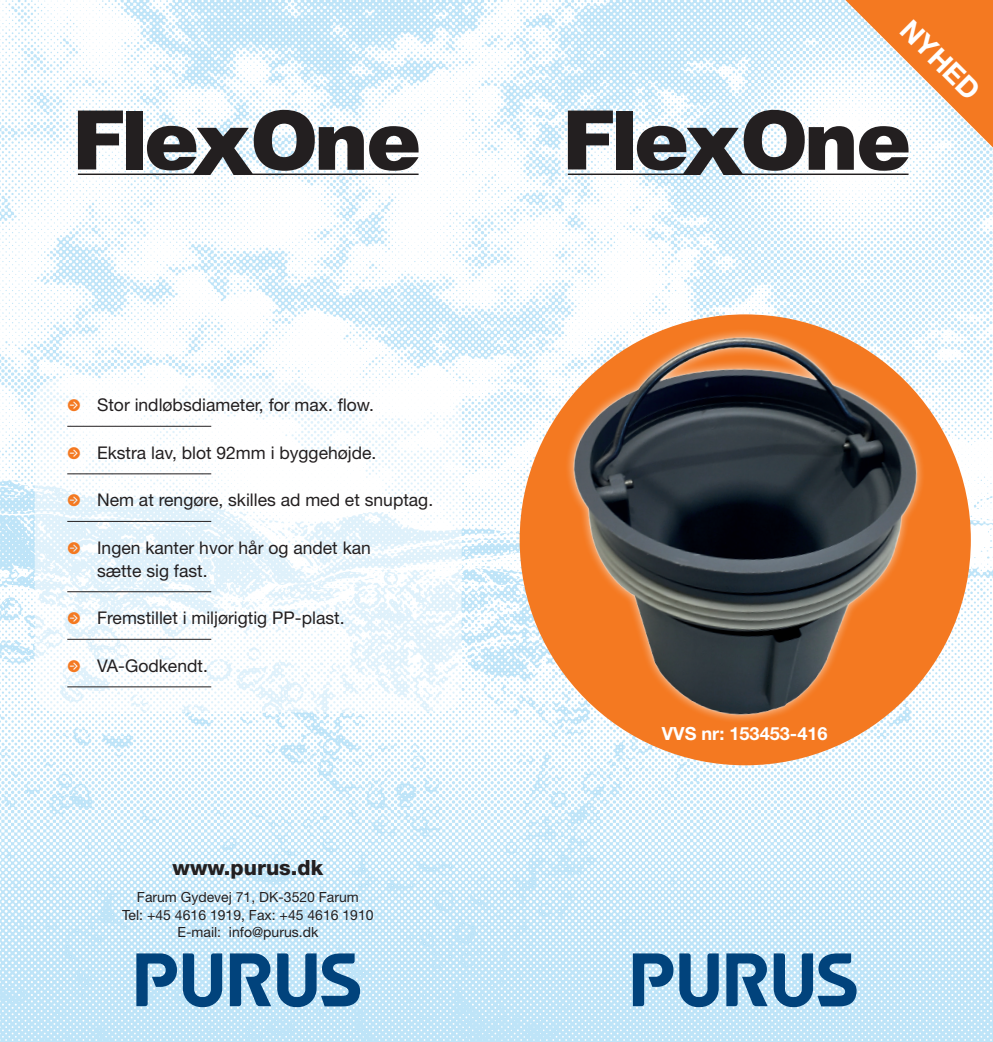
<style>
.page{position:relative;width:993px;height:1042px;background:#fff}
.page>*{position:absolute;margin:0;border:0;box-sizing:border-box;transform-origin:0 0}
.t1{font:700 28px "Helvetica Neue LT Std";color:#fff}
.t2{font:800 21px "Helvetica Neue LT Std";color:#231f20}
.t3{font:700 18.2px "Helvetica Neue LT Std";color:#fff}
.t4{font:17.5px/22.8px "Helvetica Neue LT Std";color:#231f20}
.t5{font:14px/17.5px "Helvetica Neue LT Std";color:#231f20;text-align:center}
.s1{font-family:"Klavika";color:#f47921}
</style>
<div class="page">
<img style="left:0;top:0;width:992px;height:1042px">
<svg style="left:35px;top:378px;width:426px;height:334px"></svg>
<img style="left:514px;top:278px;width:450px;height:477px">
<svg style="left:136px;top:953px;width:224px;height:54px;background:#6192b8"></svg>
<svg style="left:78px;top:110px;width:340px;height:65px"></svg>
<svg style="left:567px;top:0;width:425px;height:175px"></svg>
<hr style="left:67px;top:426px;width:144px;height:1px;background:#231f20">
<hr style="left:67px;top:473px;width:144px;height:1px;background:#231f20">
<hr style="left:67px;top:521px;width:144px;height:1px;background:#231f20">
<hr style="left:67px;top:591px;width:144px;height:1px;background:#231f20">
<hr style="left:67px;top:639px;width:144px;height:1px;background:#231f20">
<hr style="left:67px;top:686px;width:144px;height:1px;background:#231f20">
<svg style="left:632px;top:953px;width:224px;height:54px;background:#6293b8"></svg>
<p class="t4" style="left:67px;top:393px;width:308px"><span class="s1">ˤ</span> Stor indløbsdiameter, for max. flow.</p>
<p class="t4" style="left:67px;top:441px;width:310px"><span class="s1">ˤ</span> Ekstra lav, blot 92mm i byggehøjde.</p>
<p class="t4" style="left:67px;top:488px;width:367px"><span class="s1">ˤ</span> Nem at rengøre, skilles ad med et snuptag.</p>
<p class="t4" style="left:97px;top:536px;width:275px;text-indent:-30px"><span class="s1">ˤ</span> Ingen kanter hvor hår og andet kan sætte sig fast.</p>
<p class="t4" style="left:67px;top:606px;width:279px"><span class="s1">ˤ</span> Fremstillet i miljørigtig PP-plast.</p>
<p class="t4" style="left:67px;top:654px;width:142px"><span class="s1">ˤ</span> VA-Godkendt.</p>
<p class="t2" style="left:172px;top:854px;width:152px">www.purus.dk</p>
<p class="t5" style="left:122px;top:888px;width:253px">Farum Gydevej 71, DK-3520 Farum<br>Tel: +45 4616 1919, Fax: +45 4616 1910<br>E-mail: info@purus.dk</p>
<h1 class="t1" style="left:917px;top:12px;width:101px;rotate:45deg">NYHED</h1>
<p class="t3" style="left:661px;top:722px;width:167px">VVS nr: 153453-416</p>
</div>
